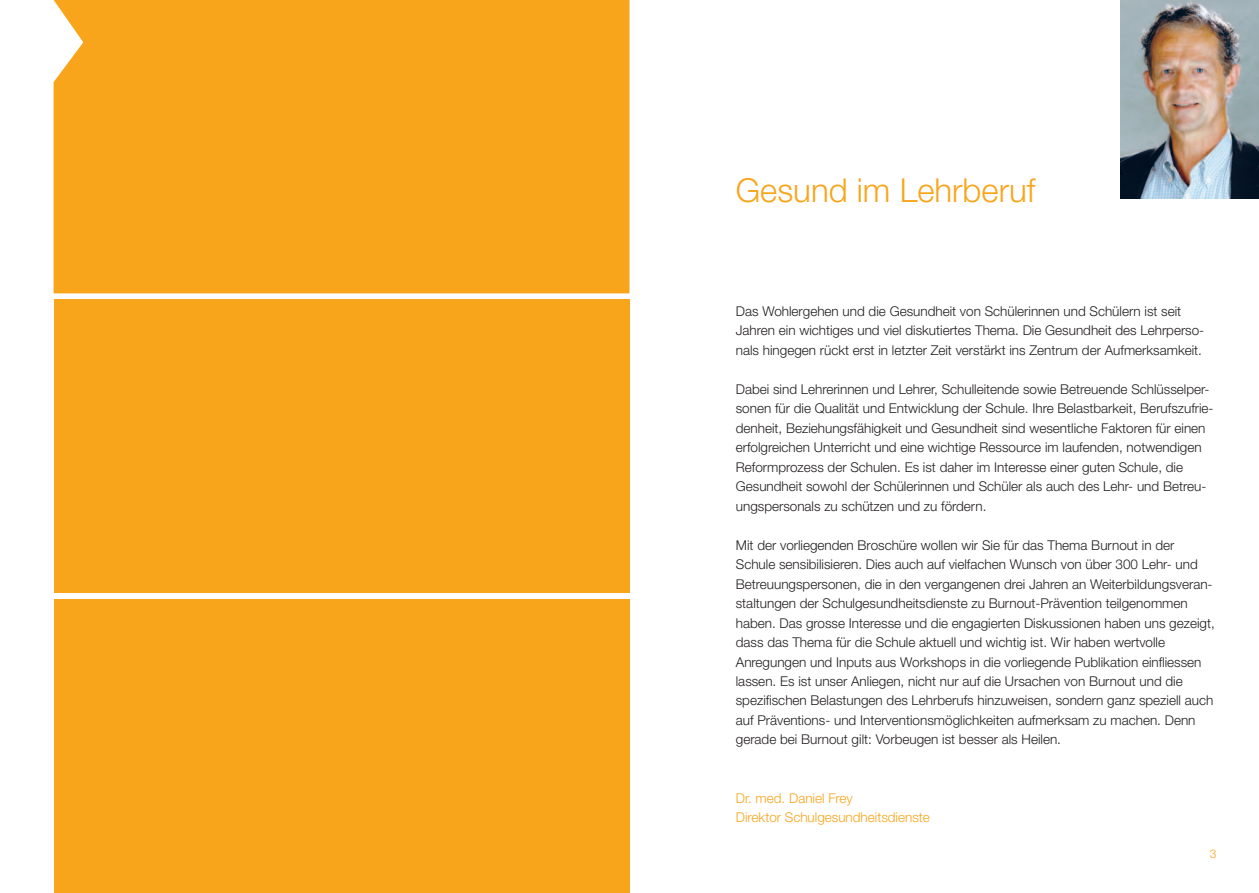
<style>
.page{position:relative;width:1259px;height:893px;background:#fff}
.page>*{position:absolute;margin:0;border:0;box-sizing:border-box;transform-origin:0 0}
.t1{font:300 33px "Helvetica Neue LT Pro";color:#f9a51b}
.t2{font:300 13.5px/19.5px "Helvetica Neue LT Pro";color:#231f20}
.t3{font:300 13.5px/19.5px "Helvetica Neue LT Pro";color:#f9a51b}
.t4{font:300 12px "Helvetica Neue LT Pro";color:#f9a51b}
</style>
<div class="page">
<div style="left:54px;top:600px;width:575px;height:293px;background:#f9a51b"></div>
<div style="left:54px;top:300px;width:575px;height:293px;background:#f9a51b"></div>
<img style="left:1120px;top:0;width:139px;height:199px">
<div style="left:54px;top:0;width:575px;height:293px;background:#f9a51b"></div>
<h1 class="t1" style="left:736px;top:170px;width:301px">Gesund im Lehrberuf</h1>
<p class="t2" style="left:736px;top:301px;width:470px">Das Wohlergehen und die Gesundheit von Schülerinnen und Schülern ist seit<br>Jahren ein wichtiges und viel diskutiertes Thema. Die Gesundheit des Lehrperso&shy;nals hingegen rückt erst in letzter Zeit verstärkt ins Zentrum der Aufmerksamkeit.</p>
<p class="t2" style="left:736px;top:379px;width:479px">Dabei sind Lehrerinnen und Lehrer, Schulleitende sowie Betreuende Schlüsselper&shy;sonen für die Qualität und Entwicklung der Schule. Ihre Belastbarkeit, Berufszufrie&shy;denheit, Beziehungsfähigkeit und Gesundheit sind wesentliche Faktoren für einen erfolgreichen Unterricht und eine wichtige Ressource im laufenden, notwendigen Reformprozess der Schulen. Es ist daher im Interesse einer guten Schule, die Gesundheit sowohl der Schülerinnen und Schüler als auch des Lehr- und Betreu&shy;ungspersonals zu schützen und zu fördern.</p>
<p class="t2" style="left:736px;top:535px;width:480px">Mit der vorliegenden Broschüre wollen wir Sie für das Thema Burnout in der Schule sensibilisieren. Dies auch auf vielfachen Wunsch von über 300 Lehr- und Betreuungspersonen, die in den vergangenen drei Jahren an Weiterbildungsveran&shy;staltungen der Schulgesundheitsdienste zu Burnout-Prävention teilgenommen haben. Das grosse Interesse und die engagierten Diskussionen haben uns gezeigt, dass das Thema für die Schule aktuell und wichtig ist. Wir haben wertvolle Anregungen und Inputs aus Workshops in die vorliegende Publikation einfliessen lassen. Es ist unser Anliegen, nicht nur auf die Ursachen von Burnout und die spezifischen Belastungen des Lehrberufs hinzuweisen, sondern ganz speziell auch auf Präventions- und Interventionsmöglichkeiten aufmerksam zu machen. Denn gerade bei Burnout gilt: Vorbeugen ist besser als Heilen.</p>
<p class="t3" style="left:736px;top:788px;width:196px">Dr. med. Daniel Frey<br>Direktor Schulgesundheitsdienste</p>
<p class="t4" style="left:1209px;top:846px;width:8px">3</p>
</div>
